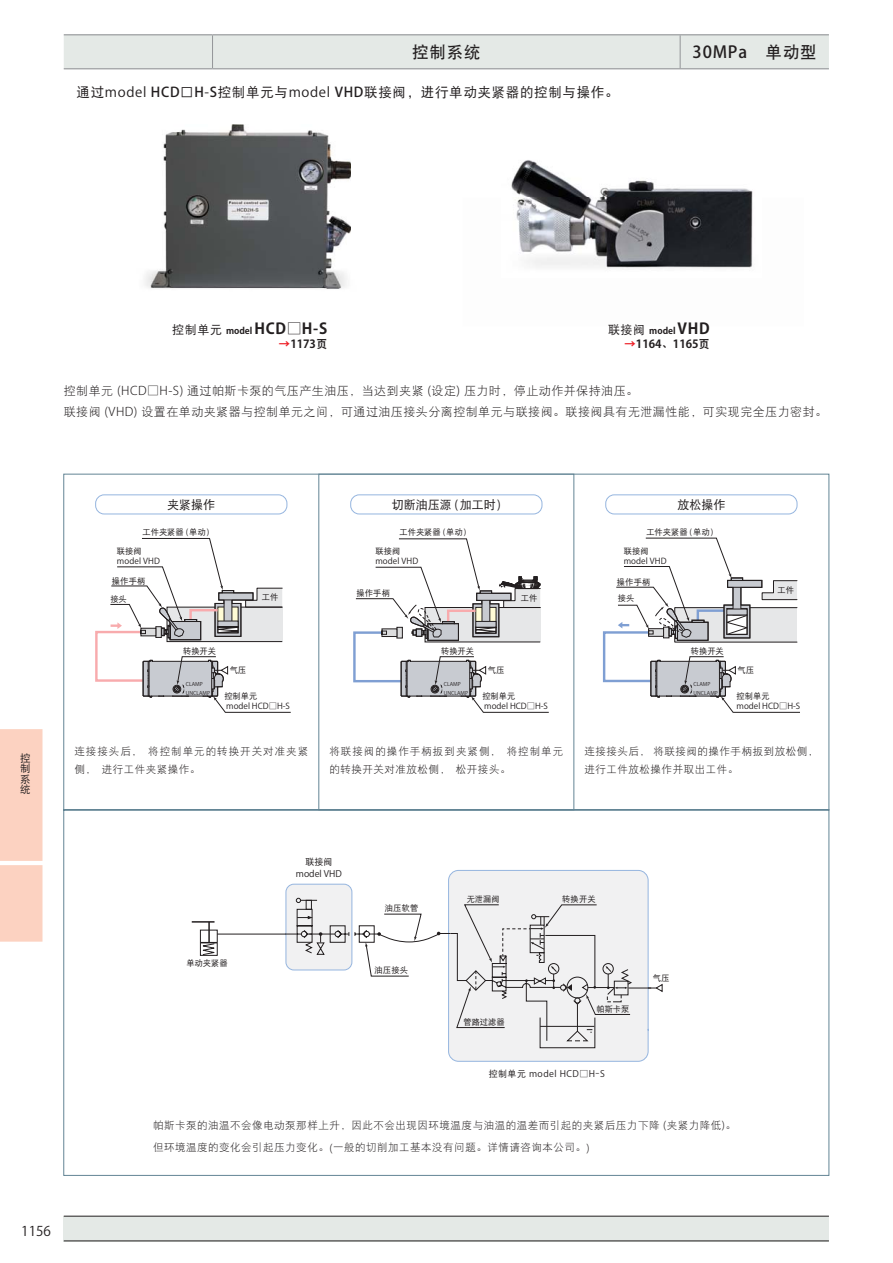
<style>
.page{position:relative;width:893px;height:1263px;background:#fff}
.page>*{position:absolute;margin:0;border:0;box-sizing:border-box;transform-origin:0 0}
.t1{font:16.5px "Koz Go Pro Medium 90 msp RKSJ H";letter-spacing:.05em;color:#231f20}
.t2{font:16.5px "DF Hei GB W7 GBK EUC H";color:#231f20}
.t3{font:15px "Koz Go Pro Bold 90 msp RKSJ H";color:#231f20}
.t4{font:13.5px "DF Hei GB W5 GBK EUC H";letter-spacing:.05em;color:#231f20}
.t5{font:13.5px "Koz Go Pro Regular 90 msp RKSJ H";color:#231f20}
.t6{font:12px/21px "DF Hei GB W3 GBK EUC H";letter-spacing:.04em;color:#231f20}
.t7{font:12px "DF Hei GB W5 GBK EUC H";color:#231f20}
.t8{font:11.25px "Koz Go Pro Bold 90 msp RKSJ H";color:#231f20}
.t9{font:10.5px/18px "DF Hei GB W3 GBK EUC H";letter-spacing:.05em;color:#231f20}
.t10{font:10.5px/18px "DF Hei GB W3 GBK EUC H";letter-spacing:.095em;color:#231f20}
.t11{font:10.5px/10.5px "DF Hei GB W5 GBK EUC H";color:#231f20;text-align:justify}
.t12{font:9px "Koz Go Pro Regular 90 msp RKSJ H";letter-spacing:.05em;color:#231f20}
.t13{font:9px "Koz Go Pro Bold 90 msp RKSJ H";color:#231f20}
.t14{font:9px "Koz Go Pro Regular 90 msp RKSJ H";color:#231f20}
.t15{font:9px "DF Hei GB W5 GBK EUC H";color:#231f20}
.t16{font:8.25px "DF Hei GB W5 GBK EUC H";color:#231f20}
.t17{font:8.25px "Koz Go Pro Regular 90 msp RKSJ H";letter-spacing:.005em;color:#231f20}
.t18{font:5.25px "Koz Go Pro Regular 90 msp RKSJ H";color:#231f20}
.s1{font-family:"DF Hei GB W7 GBK EUC H"}
.s2{font-family:"Koz Go Pro Regular 90 msp RKSJ H"}
.s3{font-family:"Koz Go Pro Medium 90 msp RKSJ H"}
.s4{font-family:"DF Hei GB W5 GBK EUC H";font-size:12px}
.s5{font-size:9px}
.s6{font-family:"Koz Go Pro Light 90 msp RKSJ H"}
.s7{font-size:15px}
.s8{color:#ed1c24}
.s9{font-family:"DF Hei GB W9 GBK EUC H"}
.s10{font-family:"DF Hei GB W5 GBK EUC H"}
</style>
<div class="page">
<div style="left:64px;top:1216px;width:765px;height:25px;background:#e4e9e6"></div>
<hr style="left:64px;top:1216px;width:765px;height:1px;background:#231f20">
<hr style="left:64px;top:1241px;width:765px;height:1px;background:#231f20">
<div style="left:64px;top:35px;width:765px;height:33px;background:#e4e9e6"></div>
<hr style="left:212px;top:35px;width:1px;height:33px;background:#939598">
<hr style="left:680px;top:35px;width:1px;height:33px;background:#939598">
<hr style="left:64px;top:34px;width:149px;height:1px;background:#939598">
<hr style="left:213px;top:34px;width:616px;height:1px;background:#939598">
<hr style="left:64px;top:68px;width:149px;height:1px;background:#939598">
<hr style="left:213px;top:68px;width:616px;height:1px;background:#939598">
<div style="left:0;top:729px;width:43px;height:213px;background:#fcd2c1"></div>
<svg style="left:63px;top:474px;width:766px;height:702px"></svg>
<div style="left:286px;top:884px;width:66px;height:86px;background:#f1f1f2;border-radius:8px"></div>
<div style="left:286px;top:884px;width:66px;height:86px;border:1px solid #95b5df;border-radius:8px"></div>
<div style="left:448px;top:870px;width:200px;height:191px;background:#f1f1f2;border-radius:10px"></div>
<div style="left:448px;top:870px;width:200px;height:192px;border:1px solid #95b5df;border-radius:10px"></div>
<div style="left:540px;top:1017px;width:55px;height:31px;border:1px solid #231f20"></div>
<img style="left:511px;top:160px;width:242px;height:109px">
<hr style="left:192px;top:921px;width:22px;height:2px;background:#231f20">
<svg style="left:199px;top:898px;width:464px;height:144px"></svg>
<svg style="left:94px;top:538px;width:455px;height:175px"></svg>
<svg style="left:602px;top:538px;width:198px;height:175px"></svg>
<div style="left:350px;top:494px;width:192px;height:20px;border:1px solid #95b5df;border-radius:9px"></div>
<img style="left:151px;top:125px;width:200px;height:163px">
<h1 class="t2" style="left:412px;top:45px;width:70px">控制系统</h1>
<h1 class="t1" style="left:692px;top:46px;width:125px">30MPa<span class="s1">　单动型</span></h1>
<p class="t4" style="left:77px;top:87px;width:544px">通过<span class="s2">model</span> <span class="s3">HCD</span>□<span class="s3">H</span><span class="s2">-</span><span class="s3">S</span>控制单元与<span class="s2">model</span> <span class="s3">VHD</span>联接阀，进行单动夹紧器的控制与操作。</p>
<h2 class="t3" style="left:172px;top:323px;width:157px"><span class="s4">控制单元</span> <span class="s5">model</span> HCD<span class="s6">□</span>H-S</h2>
<p class="t13" style="left:608px;top:328px;width:103px"><span class="s4">联接阀</span> model <span class="s7">VHD</span></p>
<p class="t8" style="left:279px;top:340px;width:50px"><span class="s8">→</span>1173<span class="s9">页</span></p>
<p class="t8" style="left:624px;top:340px;width:87px"><span class="s8">→</span>1164<span class="s9">、</span>1165<span class="s9">页</span></p>
<p class="t6" style="left:64px;top:382px;width:765px">控制单元 <span class="s6">(HCD□H-S)</span> 通过帕斯卡泵的气压产生油压，当达到夹紧 <span class="s6">(</span>设定<span class="s6">)</span> 压力时，停止动作并保持油压。<br>联接阀 <span class="s6">(VHD)</span> 设置在单动夹紧器与控制单元之间，可通过油压接头分离控制单元与联接阀。联接阀具有无泄漏性能，可实现完全压力密封。</p>
<p class="t11" style="left:20px;top:754px;width:11px">控制系统</p>
<p class="t7" style="left:167px;top:500px;width:49px">夹紧操作</p>
<p class="t7" style="left:392px;top:500px;width:111px">切断油压源 <span class="s2">(</span>加工时<span class="s2">)</span></p>
<p class="t7" style="left:677px;top:500px;width:49px">放松操作</p>
<p class="t16" style="left:143px;top:529px;width:68px">工件夹紧器 <span class="s2">(</span>单动<span class="s2">)</span></p>
<p class="t16" style="left:399px;top:529px;width:68px">工件夹紧器 <span class="s2">(</span>单动<span class="s2">)</span></p>
<p class="t16" style="left:646px;top:528px;width:68px">工件夹紧器 <span class="s2">(</span>单动<span class="s2">)</span></p>
<p class="t16" style="left:117px;top:548px;width:26px">联接阀</p>
<p class="t17" style="left:117px;top:558px;width:44px">model VHD</p>
<p class="t16" style="left:375px;top:548px;width:26px">联接阀</p>
<p class="t17" style="left:375px;top:558px;width:44px">model VHD</p>
<p class="t16" style="left:624px;top:547px;width:26px">联接阀</p>
<p class="t17" style="left:624px;top:557px;width:44px">model VHD</p>
<p class="t16" style="left:112px;top:577px;width:35px">操作手柄</p>
<p class="t16" style="left:110px;top:595px;width:18px">接头</p>
<p class="t16" style="left:262px;top:594px;width:18px">工件</p>
<p class="t16" style="left:356px;top:590px;width:35px">操作手柄</p>
<p class="t16" style="left:521px;top:594px;width:18px">工件</p>
<p class="t16" style="left:617px;top:579px;width:35px">操作手柄</p>
<p class="t16" style="left:618px;top:595px;width:18px">接头</p>
<p class="t16" style="left:777px;top:587px;width:18px">工件</p>
<p class="t16" style="left:183px;top:647px;width:34px">转换开关</p>
<p class="t16" style="left:441px;top:647px;width:34px">转换开关</p>
<p class="t16" style="left:691px;top:647px;width:34px">转换开关</p>
<p class="t18" style="left:186px;top:682px;width:18px">CLAMP</p>
<p class="t18" style="left:186px;top:691px;width:26px">UNCLAMP</p>
<p class="t16" style="left:230px;top:667px;width:18px">气压</p>
<p class="t16" style="left:224px;top:693px;width:34px">控制单元</p>
<p class="t17" style="left:226px;top:703px;width:65px">model HCD□H-S</p>
<p class="t18" style="left:444px;top:682px;width:18px">CLAMP</p>
<p class="t18" style="left:444px;top:691px;width:26px">UNCLAMP</p>
<p class="t16" style="left:488px;top:667px;width:18px">气压</p>
<p class="t16" style="left:482px;top:693px;width:34px">控制单元</p>
<p class="t17" style="left:484px;top:703px;width:65px">model HCD□H-S</p>
<p class="t18" style="left:694px;top:682px;width:18px">CLAMP</p>
<p class="t18" style="left:694px;top:691px;width:26px">UNCLAMP</p>
<p class="t16" style="left:737px;top:667px;width:18px">气压</p>
<p class="t16" style="left:736px;top:693px;width:34px">控制单元</p>
<p class="t17" style="left:736px;top:703px;width:65px">model HCD□H-S</p>
<p class="t10" style="left:74px;top:744px;width:235px">连接接头后，将控制单元的转换开关对准夹紧侧，进行工件夹紧操作。</p>
<p class="t10" style="left:329px;top:744px;width:235px">将联接阀的操作手柄扳到夹紧侧，将控制单元的转换开关对准放松侧，松开接头。</p>
<p class="t9" style="left:584px;top:744px;width:235px">连接接头后，将联接阀的操作手柄扳到放松侧，进行工件放松操作并取出工件。</p>
<p class="t16" style="left:186px;top:960px;width:43px">单动夹紧器</p>
<p class="t15" style="left:305px;top:858px;width:28px">联接阀</p>
<p class="t14" style="left:296px;top:870px;width:48px">model VHD</p>
<p class="t16" style="left:385px;top:905px;width:35px">油压软管</p>
<p class="t16" style="left:374px;top:967px;width:35px">油压接头</p>
<p class="t16" style="left:467px;top:896px;width:34px">无泄漏阀</p>
<p class="t16" style="left:562px;top:896px;width:35px">转换开关</p>
<p class="t16" style="left:463px;top:1019px;width:43px">管路过滤器</p>
<p class="t16" style="left:596px;top:1006px;width:34px">帕斯卡泵</p>
<p class="t12" style="left:489px;top:1070px;width:118px"><span class="s10">控制单元</span> model HCD□H-S</p>
<p class="t16" style="left:653px;top:974px;width:18px">气压</p>
<p class="t9" style="left:153px;top:1116px;width:584px;line-height:22.2px">帕斯卡泵的油温不会像电动泵那样上升，因此不会出现因环境温度与油温的温差而引起的夹紧后压力下降 <span class="s6">(</span>夹紧力降低<span class="s6">)</span>。但环境温度的变化会引起压力变化。<span class="s6">(</span>一般的切削加工基本没有问题。详情请咨询本公司。<span class="s6">)</span></p>
<p class="t5" style="left:21px;top:1226px;width:31px">1156</p>
</div>
